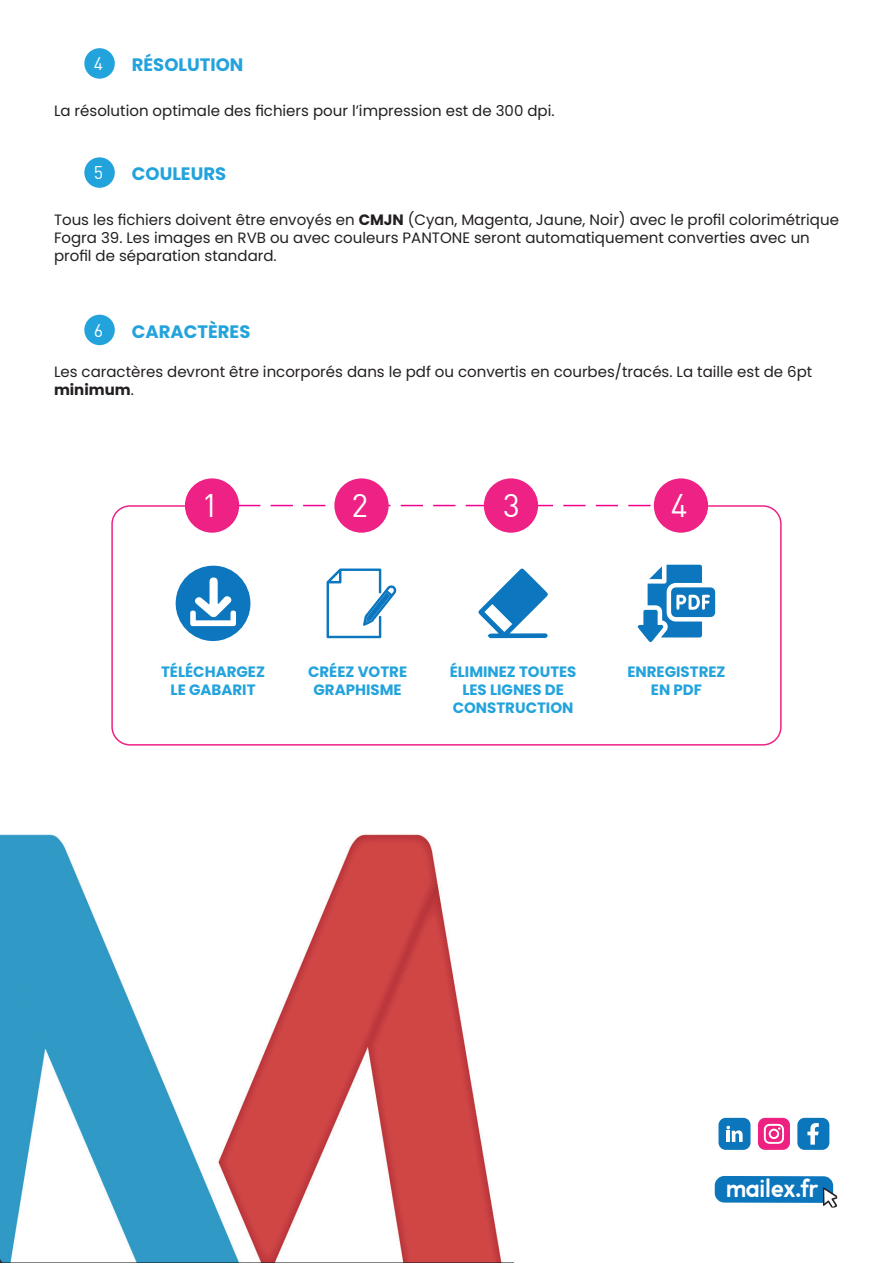
<style>
.page{position:relative;width:893px;height:1263px;background:#fff}
.page>*{position:absolute;margin:0;border:0;box-sizing:border-box;transform-origin:0 0}
.t1{font:32.1px "DIN";color:#fff}
.t2{font:24.75px "A Pompadour Bold Sample";letter-spacing:-.005em;color:#fff}
.t3{font:700 18px "Poppins";color:#23a3dc}
.t4{font:18px "DIN";color:#fff}
.t5{font:15px/18px "Poppins";color:#231f20}
.t6{font:700 15px/18px "Poppins";color:#23a3dc;text-align:center}
.s1{font-weight:700}
</style>
<div class="page">
<img style="left:0;top:834px;width:513px;height:429px">
<div style="left:84px;top:48px;width:31px;height:31px;background:#23a3dc;border-radius:50%"></div>
<div style="left:84px;top:157px;width:31px;height:31px;background:#23a3dc;border-radius:50%"></div>
<div style="left:84px;top:315px;width:31px;height:30px;background:#23a3dc;border-radius:50%"></div>
<div style="left:185px;top:478px;width:54px;height:55px;background:#ee2185;border-radius:50%"></div>
<div style="left:334px;top:478px;width:55px;height:55px;background:#ee2185;border-radius:50%"></div>
<div style="left:484px;top:478px;width:54px;height:55px;background:#ee2185;border-radius:50%"></div>
<div style="left:654px;top:478px;width:54px;height:55px;background:#ee2185;border-radius:50%"></div>
<div style="left:111px;top:505px;width:671px;height:241px;border:2px solid #ee2185;border-radius:18px"></div>
<svg style="left:327px;top:568px;width:70px;height:70px"></svg>
<svg style="left:638px;top:565px;width:77px;height:77px"></svg>
<svg style="left:478px;top:568px;width:70px;height:70px"></svg>
<svg style="left:176px;top:565px;width:75px;height:76px"></svg>
<svg style="left:718px;top:1117px;width:112px;height:33px"></svg>
<div style="left:715px;top:1176px;width:118px;height:27px;background:#0c76bd;border-radius:10px"></div>
<svg style="left:823px;top:1187px;width:15px;height:21px"></svg>
<p class="t4" style="left:94px;top:52px;width:11px">4</p>
<p class="t3" style="left:132px;top:55px;width:113px">RÉSOLUTION</p>
<p class="t5" style="left:54px;top:101px;width:502px">La résolution optimale des fichiers pour l’impression est de 300 dpi.</p>
<p class="t4" style="left:94px;top:162px;width:11px">5</p>
<p class="t3" style="left:132px;top:164px;width:96px">COULEURS</p>
<p class="t5" style="left:54px;top:210px;width:786px">Tous les fichiers doivent être envoyés en <span class="s1">CMJN</span> (Cyan, Magenta, Jaune, Noir) avec le profil colorimétrique<br>Fogra 39. Les images en RVB ou avec couleurs PANTONE seront automatiquement converties avec un profil de séparation standard.</p>
<p class="t4" style="left:94px;top:319px;width:11px">6</p>
<p class="t3" style="left:132px;top:321px;width:120px">CARACTÈRES</p>
<p class="t5" style="left:54px;top:363px;width:760px">Les caractères devront être incorporés dans le pdf ou convertis en courbes/tracés. La taille est de 6pt <span class="s1">minimum</span>.</p>
<h1 class="t1" style="left:202px;top:486px;width:18px">1</h1>
<h1 class="t1" style="left:351px;top:486px;width:18px">2</h1>
<h1 class="t1" style="left:503px;top:486px;width:18px">3</h1>
<h1 class="t1" style="left:671px;top:486px;width:18px">4</h1>
<p class="t6" style="left:161px;top:663px;width:105px">TÉLÉCHARGEZ<br>LE GABARIT</p>
<p class="t6" style="left:308px;top:663px;width:101px">CRÉEZ VOTRE<br>GRAPHISME</p>
<p class="t6" style="left:627px;top:663px;width:100px">ENREGISTREZ<br>EN PDF</p>
<p class="t6" style="left:450px;top:663px;width:128px">ÉLIMINEZ TOUTES<br>LES LIGNES DE<br>CONSTRUCTION</p>
<h2 class="t2" style="left:726px;top:1178px;width:93px">mailex.fr</h2>
</div>
